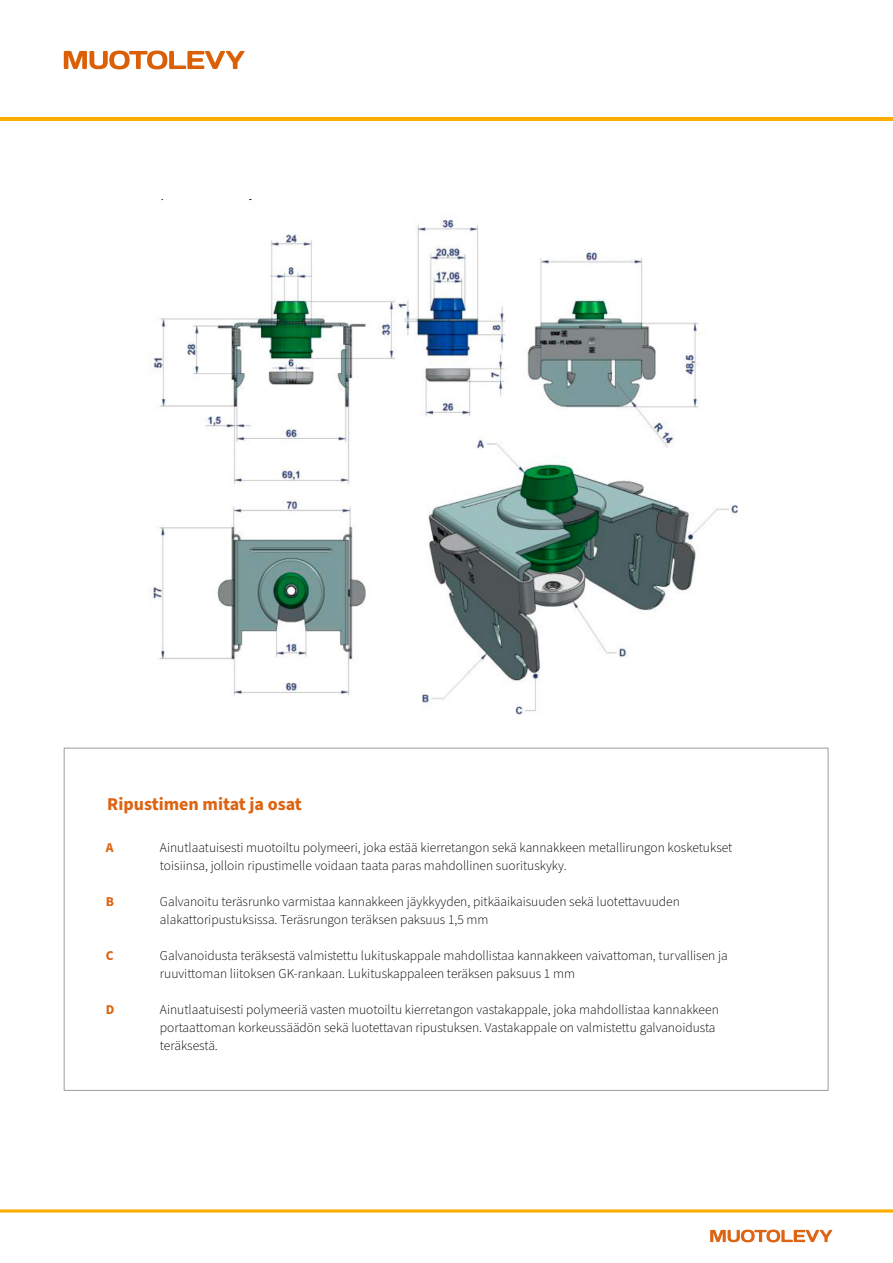
<style>
.page{position:relative;width:893px;height:1263px;background:#fff}
.page>*{position:absolute;margin:0;border:0;box-sizing:border-box;transform-origin:0 0}
.t1{font:700 18px "Source Sans Pro";color:#dc6413}
.t2{font:300 13.5px/18px "Source Sans Pro";color:#000}
.t3{font:700 13.5px "Source Sans Pro";color:#dc6413}
</style>
<div class="page">
<hr style="left:0;top:118px;width:893px;height:3px;background:#f9ae00">
<svg style="left:710px;top:1229px;width:122px;height:13px"></svg>
<svg style="left:0;top:1209px;width:893px;height:3px;background:#f9b822"></svg>
<svg style="left:64px;top:51px;width:181px;height:18px"></svg>
<img style="left:149px;top:199px;width:589px;height:516px">
<h1 class="t1" style="left:107px;top:792px;width:196px">Ripustimen mitat ja osat</h1>
<p class="t3" style="left:106px;top:839px;width:9px">A</p>
<p class="t2" style="left:160px;top:839px;width:574px">Ainutlaatuisesti muotoiltu polymeeri, joka estää kierretangon sekä kannakkeen metallirungon kosketukset toisiinsa, jolloin ripustimelle voidaan taata paras mahdollinen suorituskyky.</p>
<p class="t3" style="left:106px;top:893px;width:10px">B</p>
<p class="t2" style="left:160px;top:893px;width:521px">Galvanoitu teräsrunko varmistaa kannakkeen jäykkyyden, pitkäaikaisuuden sekä luotettavuuden alakattoripustuksissa. Teräsrungon teräksen paksuus 1,5 mm</p>
<p class="t3" style="left:106px;top:947px;width:9px">C</p>
<p class="t2" style="left:160px;top:947px;width:569px">Galvanoidusta teräksestä valmistettu lukituskappale mahdollistaa kannakkeen vaivattoman, turvallisen ja ruuvittoman liitoksen GK-rankaan. Lukituskappaleen teräksen paksuus 1 mm</p>
<p class="t3" style="left:106px;top:1001px;width:10px">D</p>
<p class="t2" style="left:160px;top:1001px;width:560px">Ainutlaatuisesti polymeeriä vasten muotoiltu kierretangon vastakappale, joka mahdollistaa kannakkeen portaattoman korkeussäädön sekä luotettavan ripustuksen. Vastakappale on valmistettu galvanoidusta teräksestä.</p>
</div>
